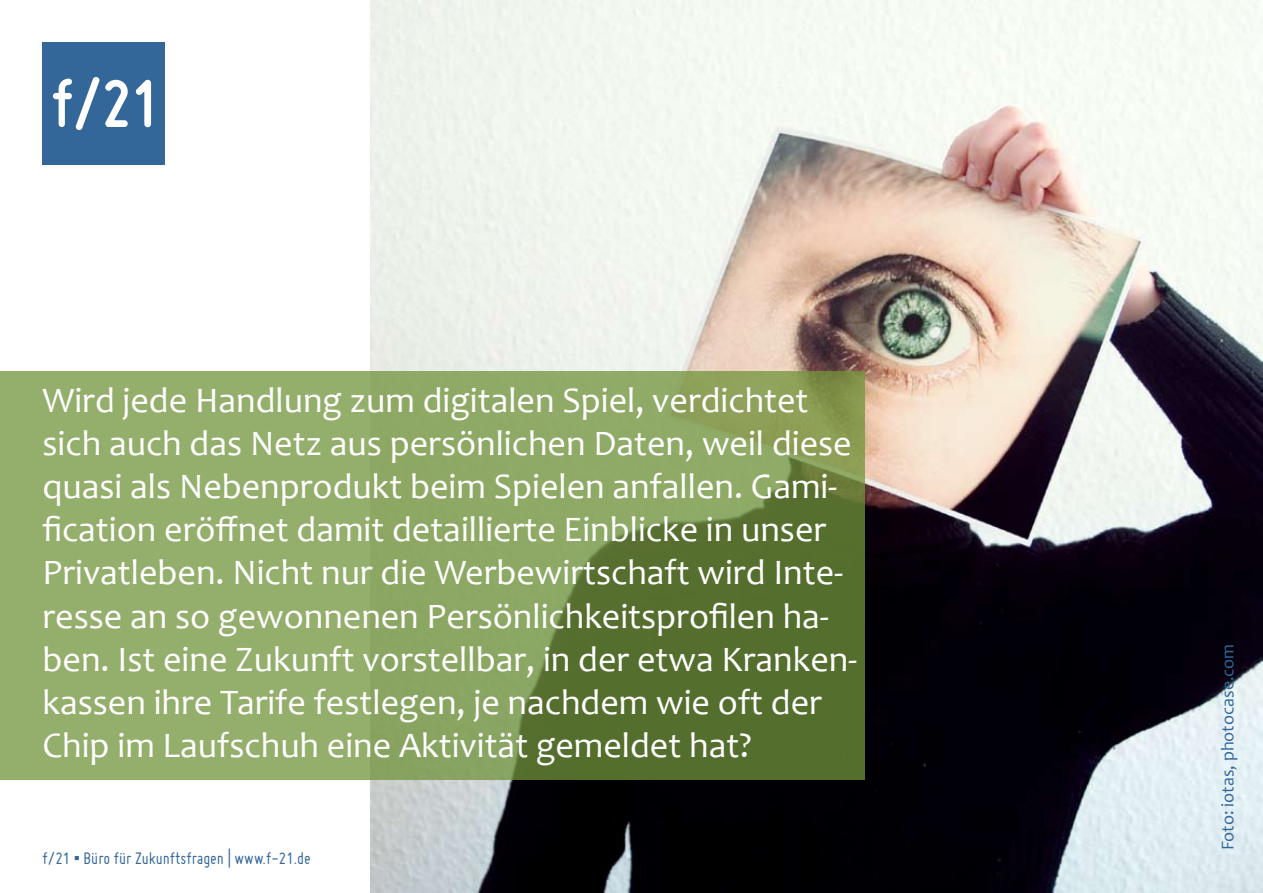
<style>
.page{position:relative;width:1263px;height:893px;background:#fff}
.page>*{position:absolute;margin:0;border:0;box-sizing:border-box;transform-origin:0 0}
.t1{font:700 70.2px "Miso";color:#fff}
.t2{font:36px/43.2px "Candara";color:#fff}
.t3{font:18px "Miso";color:#369}
.t4{font:18px "Candara";color:#369}
.s1{font-family:"Arial"}
</style>
<div class="page">
<img style="left:370px;top:0;width:892px;height:892px">
<div style="left:43px;top:43px;width:122px;height:122px;background:#369"></div>
<svg style="left:0;top:372px;width:865px;height:408px;fill:#8faa66"></svg>
<h1 class="t1" style="left:52px;top:64px;width:110px">f/21</h1>
<p class="t2" style="left:43px;top:378px;width:816px">Wird jede Handlung zum digitalen Spiel, verdichtet sich auch das Netz aus persönlichen Daten, weil diese quasi als Nebenprodukt beim Spielen anfallen. Gami&shy;fication eröffnet damit detaillierte Einblicke in unser Privatleben. Nicht nur die Werbewirtschaft wird Inte&shy;resse an so gewonnenen Persönlichkeitsprofilen ha&shy;ben. Ist eine Zukunft vorstellbar, in der etwa Kranken&shy;kassen ihre Tarife festlegen, je nachdem wie oft der Chip im Laufschuh eine Aktivität gemeldet hat?</p>
<p class="t3" style="left:43px;top:848px;width:270px">f/21 <span class="s1">▪</span> Büro für Zukunftsfragen | www.f-21.de</p>
<p class="t4" style="left:1216px;top:850px;width:208px;rotate:-90deg">Foto: iotas, photocase.com</p>
</div>
